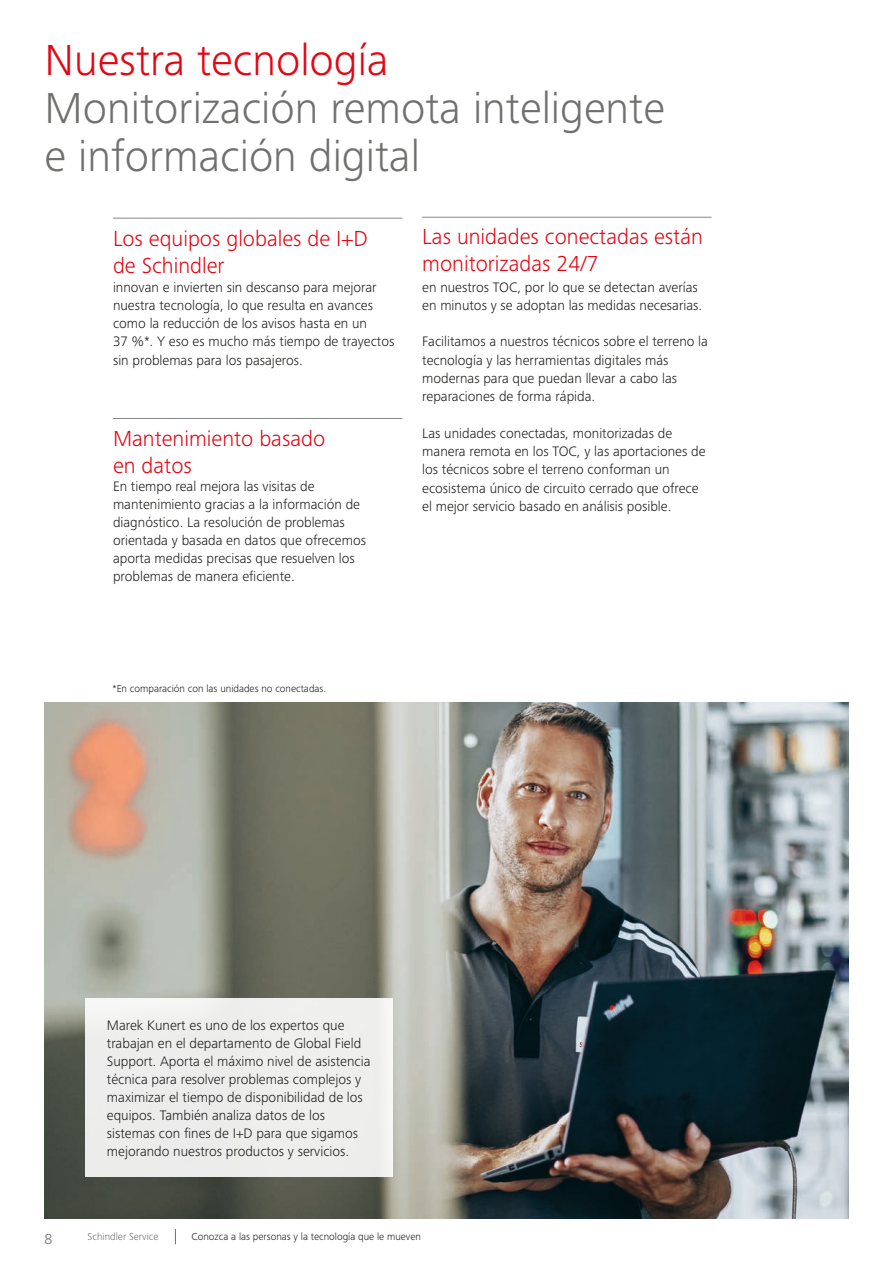
<style>
.page{position:relative;width:893px;height:1263px;background:#fff}
.page>*{position:absolute;margin:0;border:0;box-sizing:border-box;transform-origin:0 0}
.t1{font:300 45px/48px "Frutiger Next LTW1 G";color:#70706f}
.t2{font:300 45px "Frutiger Next LTW1 G";color:#e30614}
.t3{font:300 22.5px/27px "Frutiger Next LTW1 G";color:#e30614}
.t4{font:300 15px "Frutiger Next LTW1 G";color:#70706f}
.t5{font:300 14.25px/18px "Frutiger Next LTW1 G";color:#1d1d1b}
.t6{font:300 10.5px "Frutiger Next LTW1 G";color:#1d1d1b}
.t7{font:300 10.5px "Frutiger Next LTW1 G";color:#70706f}
</style>
<div class="page">
<img style="left:45px;top:702px;width:803px;height:516px">
<div style="left:86px;top:998px;width:307px;height:179px;background:#edeeec"></div>
<svg style="left:175px;top:1229px;width:1px;height:15px"></svg>
<hr style="left:422px;top:217px;width:289px;height:1px;background:#878787">
<hr style="left:113px;top:418px;width:289px;height:1px;background:#878787">
<hr style="left:113px;top:218px;width:289px;height:1px;background:#878787">
<p class="t2" style="left:45px;top:34px;width:345px">Nuestra tecnología</p>
<p class="t1" style="left:45px;top:84px;width:622px">Monitorización remota inteligente e información digital</p>
<p class="t3" style="left:113px;top:225px;width:256px;line-height:27.5px">Los equipos globales de I+D de Schindler</p>
<p class="t5" style="left:113px;top:278px;width:283px">innovan e invierten sin descanso para mejorar nuestra tecnología, lo que resulta en avances como la reducción de los avisos hasta en un<br>37 %*. Y eso es mucho más tiempo de trayectos sin problemas para los pasajeros.</p>
<p class="t3" style="left:113px;top:425px;width:214px">Mantenimiento basado en datos</p>
<p class="t5" style="left:113px;top:477px;width:254px">En tiempo real mejora las visitas de mantenimiento gracias a la información de diagnóstico. La resolución de problemas orientada y basada en datos que ofrecemos aporta medidas precisas que resuelven los problemas de manera efciente.</p>
<p class="t3" style="left:422px;top:223px;width:282px">Las unidades conectadas están monitorizadas 24/7</p>
<p class="t5" style="left:422px;top:278px;width:282px">en nuestros TOC, por lo que se detectan averías en minutos y se adoptan las medidas necesarias.</p>
<p class="t5" style="left:422px;top:332px;width:287px">Facilitamos a nuestros técnicos sobre el terreno la tecnología y las herramientas digitales más modernas para que puedan llevar a cabo las reparaciones de forma rápida.</p>
<p class="t5" style="left:422px;top:424px;width:285px">Las unidades conectadas, monitorizadas de manera remota en los TOC, y las aportaciones de los técnicos sobre el terreno conforman un ecosistema único de circuito cerrado que ofrece el mejor servicio basado en análisis posible.</p>
<p class="t6" style="left:113px;top:683px;width:215px">*En comparación con las unidades no conectadas.</p>
<p class="t4" style="left:45px;top:1230px;width:9px">8</p>
<p class="t5" style="left:107px;top:1016px;width:265px">Marek Kunert es uno de los expertos que trabajan en el departamento de Global Field Support. Aporta el máximo nivel de asistencia técnica para resolver problemas complejos y maximizar el tiempo de disponibilidad de los equipos. También analiza datos de los sistemas con fnes de I+D para que sigamos mejorando nuestros productos y servicios.</p>
<p class="t7" style="left:88px;top:1231px;width:72px">Schindler Service</p>
<p class="t6" style="left:192px;top:1231px;width:231px">Conozca a las personas y la tecnología que le mueven</p>
</div>
